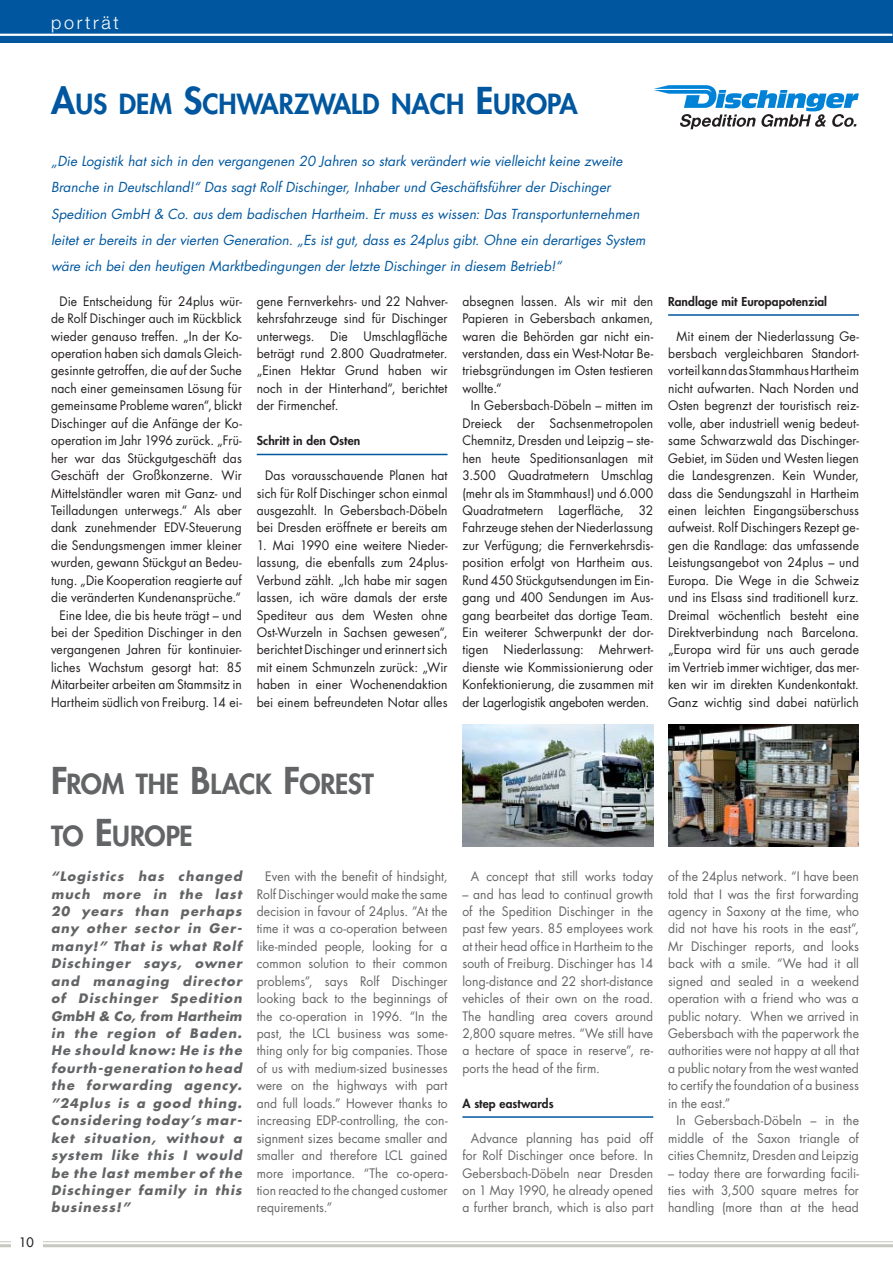
<style>
.page{position:relative;width:893px;height:1263px;background:#fff}
.page>*{position:absolute;margin:0;border:0;box-sizing:border-box;transform-origin:0 0}
.t1{font:800 27px "Futura";color:#00579f}
.t2{font:800 27px/52.3px "Futura";letter-spacing:-.01em;color:#636466}
.t3{font:300 18px "Helvetica Neue";letter-spacing:.15em;color:#fff}
.t4{font:italic 13.5px/26.1px "Futura";letter-spacing:.005em;color:#00579f}
.t5{font:12.75px/17.4px "Futura";letter-spacing:.01em;color:#231f20;text-align:justify;scale:.95 1}
.t6{font:12.75px/17.4px "Futura";letter-spacing:.01em;color:#636466;text-align:justify;scale:.95 1}
.t7{font:italic 700 12.75px/17.4px "Futura";letter-spacing:.09em;color:#636466;text-align:justify}
.t8{font:12.75px "Futura";color:#231f20}
.t9{font:800 12px "Futura";letter-spacing:.005em;color:#231f20}
.s1{font-size:36px}
</style>
<div class="page">
<div style="left:0;top:0;width:893px;height:43px;background:#00579f"></div>
<hr style="left:0;top:34px;width:893px;height:2px;background:#fff">
<hr style="left:0;top:1241px;width:893px;height:1px;background:#c7c7c0">
<hr style="left:0;top:1244px;width:893px;height:3px;background:#c7c7c0">
<div style="left:11px;top:1235px;width:32px;height:12px;background:#fff"></div>
<hr style="left:257px;top:454px;width:191px;height:1px;background:#00579f">
<hr style="left:668px;top:314px;width:191px;height:2px;background:#00579f">
<hr style="left:462px;top:1116px;width:191px;height:2px;background:#00579f">
<svg style="left:654px;top:85px;width:205px;height:44px"></svg>
<img style="left:668px;top:724px;width:191px;height:122px">
<img style="left:462px;top:724px;width:191px;height:122px">
<h2 class="t3" style="left:51px;top:16px;width:69px">porträt</h2>
<h1 class="t1" style="left:51px;top:91px;width:528px"><span class="s1">A</span>US DEM <span class="s1">S</span>CHWARZWALD NACH <span class="s1">E</span>UROPA</h1>
<p class="t4" style="left:51px;top:149px;width:596px">„Die Logistik hat sich in den vergangenen 20 Jahren so stark verändert wie vielleicht keine zweite Branche in Deutschland!“ Das sagt Rolf Dischinger, Inhaber und Geschäftsführer der Dischinger Spedition GmbH &amp; Co. aus dem badischen Hartheim. Er muss es wissen: Das Transportunternehmen leitet er bereits in der vierten Generation. „Es ist gut, dass es 24plus gibt. Ohne ein derartiges System wäre ich bei den heutigen Marktbedingungen der letzte Dischinger in diesem Betrieb!“</p>
<p class="t5" style="left:51px;top:293px;width:202px;text-align:right">Die Entscheidung für 24plus wür&shy;de Rolf Dischinger auch im Rückblick wieder genauso treffen. „In der Ko&shy;operation haben sich damals Gleich&shy;gesinnte getroffen, die auf der Suche nach einer gemeinsamen Lösung für gemeinsame Probleme waren“, blickt Dischinger auf die Anfänge der Ko&shy;operation im Jahr 1996 zurück. „Frü&shy;her war das Stückgutgeschäft das Geschäft der Großkonzerne. Wir Mittelständler waren mit Ganz- und Teilladungen unterwegs.“ Als aber dank zunehmender EDV-Steuerung die Sendungsmengen immer kleiner wurden, gewann Stückgut an Bedeu&shy;tung. „Die Kooperation reagierte auf die veränderten Kundenansprüche.“ Eine Idee, die bis heute trägt – und bei der Spedition Dischinger in den vergangenen Jahren für kontinuier&shy;liches Wachstum gesorgt hat: 85<br>Mitarbeiter arbeiten am Stammsitz in Hartheim südlich von Freiburg. 14 ei-</p>
<p class="t5" style="left:257px;top:293px;width:202px">gene Fernverkehrs- und 22 Nahver&shy;kehrsfahrzeuge sind für Dischinger unterwegs. Die Umschlagfläche beträgt rund 2.800 Quadratmeter. „Einen Hektar Grund haben wir noch in der Hinterhand“, berichtet der Firmenchef.</p>
<p class="t5" style="left:462px;top:293px;width:202px">absegnen lassen. Als wir mit den Papieren in Gebersbach ankamen, waren die Behörden gar nicht ein&shy;verstanden, dass ein West-Notar Be&shy;triebsgründungen im Osten testieren wollte.“</p>
<p class="t5" style="left:462px;top:398px;width:202px;text-indent:9px">In Gebersbach-Döbeln – mitten im Dreieck der Sachsenmetropolen Chemnitz, Dresden und Leipzig – ste&shy;hen heute Speditionsanlagen mit 3.500 Quadratmetern Umschlag (mehr als im Stammhaus!) und 6.000<br>Quadratmetern Lagerfläche, 32<br>Fahrzeuge stehen der Niederlassung zur Verfügung; die Fernverkehrsdis&shy;position erfolgt von Hartheim aus.<br>Rund 450 Stückgutsendungen im Ein&shy;gang und 400 Sendungen im Aus&shy;gang bearbeitet das dortige Team.<br>Ein weiterer Schwerpunkt der dor&shy;tigen Niederlassung: Mehrwert&shy;dienste wie Kommissionierung oder Konfektionierung, die zusammen mit der Lagerlogistik angeboten werden.</p>
<p class="t9" style="left:257px;top:435px;width:105px">Schritt in den Osten</p>
<p class="t5" style="left:257px;top:468px;width:202px;text-indent:9px">Das vorausschauende Planen hat sich für Rolf Dischinger schon einmal ausgezahlt. In Gebersbach-Döbeln bei Dresden eröffnete er bereits am</p>
<p class="t5" style="left:257px;top:537px;width:202px">1. Mai 1990 eine weitere Nieder&shy;lassung, die ebenfalls zum 24plus-Verbund zählt. „Ich habe mir sagen lassen, ich wäre damals der erste Spediteur aus dem Westen ohne Ost-Wurzeln in Sachsen gewesen“, berichtet Dischinger und erinnert sich mit einem Schmunzeln zurück: „Wir haben in einer Wochenend aktion bei einem befreundeten Notar alles</p>
<p class="t9" style="left:668px;top:296px;width:160px">Randlage mit Europapotenzial</p>
<p class="t5" style="left:668px;top:328px;width:202px;text-indent:9px">Mit einem der Niederlassung Ge&shy;bersbach vergleichbaren Standort&shy;vorteil kann das Stammhaus Hartheim nicht aufwarten. Nach Norden und Osten begrenzt der touristisch reiz&shy;volle, aber industriell wenig bedeut&shy;same Schwarzwald das Dischinger-Gebiet, im Süden und Westen liegen die Landesgrenzen. Kein Wunder, dass die Sendungszahl in Hartheim einen leichten Eingangsüberschuss aufweist. Rolf Dischingers Rezept ge&shy;gen die Randlage: das umfassende Leistungsangebot von 24plus – und Europa. Die Wege in die Schweiz und ins Elsass sind traditionell kurz.<br>Dreimal wöchentlich besteht eine Direktverbindung nach Barcelona. „Europa wird für uns auch gerade im Vertrieb immer wichtiger, das mer&shy;ken wir im direkten Kundenkontakt.<br>Ganz wichtig sind dabei natürlich</p>
<p class="t8" style="left:19px;top:1236px;width:16px">10</p>
<h1 class="t2" style="left:51px;top:760px;width:325px"><span class="s1">F</span>ROM THE <span class="s1">B</span>LACK <span class="s1">F</span>OREST<br>TO <span class="s1">E</span>UROPE</h1>
<p class="t7" style="left:51px;top:869px;width:192px">“Logistics has changed much more in the last 20 years than perhaps any other sector in Ger&shy;many!” That is what Rolf Dischinger says, owner and managing director of Dischinger Spedition GmbH &amp; Co, from Hartheim in the region of Baden.<br>He should know: He is the fourth-generation to head the forwarding agency. ”24plus is a good thing.<br>Considering today’s mar&shy;ket situation, without a system like this I would be the last member of the Dischinger family in this business!”</p>
<p class="t6" style="left:257px;top:869px;width:202px;text-indent:9px">Even with the benefit of hindsight, Rolf Dischinger would make the same decision in favour of 24plus. ”At the time it was a co-operation between like-minded people, looking for a common solution to their common problems”, says Rolf Dischinger looking back to the beginnings of the co-operation in 1996. “In the past, the LCL business was some&shy;thing only for big companies. Those of us with medium-sized businesses were on the highways with part and full loads.” However thanks to increasing EDP-controlling, the con&shy;signment sizes became smaller and smaller and therefore LCL gained more importance. “The co-opera&shy;tion reacted to the changed customer requirements.”</p>
<p class="t6" style="left:471px;top:869px;width:193px">A concept that still works today</p>
<p class="t6" style="left:462px;top:886px;width:202px">– and has lead to continual growth of the Spedition Dischinger in the past few years. 85 employees work at their head office in Hartheim to the south of Freiburg. Dischinger has 14 long-distance and 22 short-distance vehicles of their own on the road.<br>The handling area covers around 2,800 square metres. “We still have a hectare of space in reserve”, re&shy;ports the head of the firm.</p>
<p class="t9" style="left:462px;top:1097px;width:93px">A step eastwards</p>
<p class="t6" style="left:462px;top:1130px;width:202px;text-indent:9px">Advance planning has paid off for Rolf Dischinger once before. In Gebersbach-Döbeln near Dresden on 1 May 1990, he already opened a further branch, which is also part</p>
<p class="t6" style="left:668px;top:869px;width:202px">of the 24plus network. “I have been told that I was the first forwarding agency in Saxony at the time, who did not have his roots in the east”, Mr Dischinger reports, and looks back with a smile. “We had it all signed and sealed in a weekend operation with a friend who was a public notary. When we arrived in Gebersbach with the paperwork the authorities were not happy at all that a public notary from the west wanted to certify the foundation of a business in the east.”</p>
<p class="t6" style="left:668px;top:1113px;width:202px;text-indent:9px">In Gebersbach-Döbeln – in the middle of the Saxon triangle of cities Chemnitz, Dresden and Leipzig</p>
<p class="t6" style="left:668px;top:1165px;width:202px">– today there are forwarding facili&shy;ties with 3,500 square metres for handling (more than at the head</p>
</div>
